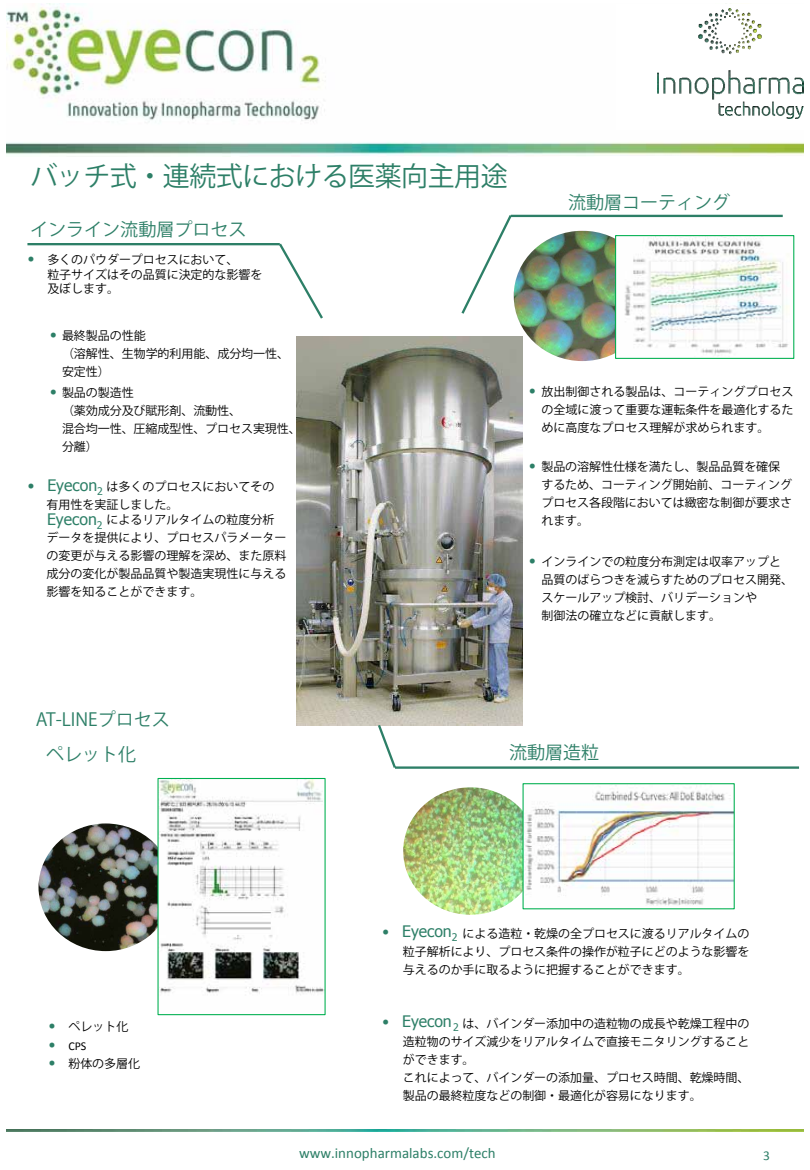
<style>
.page{position:relative;width:810px;height:1170px;background:#fff}
.page>*{position:absolute;margin:0;border:0;box-sizing:border-box;transform-origin:0 0}
.t1{font:27px "Koz Go Pro";letter-spacing:-.02em;color:#2d7f67}
.t2{font:18px "Koz Go Pro";color:#2d7f67}
.t3{font:15.9px "Tahoma";color:#2d7f67}
.t4{font:15px "Calibri";color:#2d7f67}
.t5{font:13.5px "Calibri";color:#2d7f67}
.t6{font:12px/18px "Koz Go Pro";letter-spacing:-.005em;color:#000}
.t7{font:12px "Calibri";color:#000}
.s1{font-family:"Calibri";font-size:15.9px;color:#2d7f67}
.s2{font-size:15.9px;color:#2d7f67}
.s3{font-family:"Tahoma";font-size:15.9px;color:#2d7f67}
.s4{font-family:"Calibri"}
</style>
<div class="page">
<img style="left:7px;top:4px;width:796px;height:152px">
<img style="left:7px;top:1129px;width:796px;height:3px">
<div style="left:616px;top:4px;width:187px;height:126px;background:#fff"></div>
<img style="left:658px;top:9px;width:145px;height:110px">
<img style="left:296px;top:336px;width:227px;height:389px">
<img style="left:403px;top:787px;width:135px;height:128px;border-radius:50%">
<img style="left:514px;top:231px;width:137px;height:130px;border-radius:50%">
<img style="left:39px;top:823px;width:134px;height:128px;border-radius:50%">
<img style="left:617px;top:237px;width:172px;height:119px">
<div style="left:615px;top:235px;width:179px;height:124px;border:1px solid #00b050"></div>
<img style="left:525px;top:785px;width:208px;height:121px">
<div style="left:523px;top:783px;width:212px;height:126px;border:1px solid #00b050"></div>
<svg style="left:277px;top:243px;width:46px;height:76px"></svg>
<hr style="left:27px;top:243px;width:253px;height:2px;background:#2d7f67">
<svg style="left:461px;top:214px;width:53px;height:100px"></svg>
<hr style="left:511px;top:215px;width:272px;height:2px;background:#2d7f67">
<svg style="left:376px;top:722px;width:22px;height:46px"></svg>
<hr style="left:395px;top:766px;width:404px;height:3px;background:#2d7f67">
<img style="left:160px;top:780px;width:164px;height:215px">
<div style="left:158px;top:778px;width:168px;height:237px;border:1px solid #00b050"></div>
<p class="t1" style="left:30px;top:158px;width:479px">バッチ式・連続式における医薬向主用途</p>
<p class="t2" style="left:30px;top:218px;width:218px">インライン流動層プロセス</p>
<p class="t6" style="left:47px;top:253px;width:216px;line-height:14.4px;text-indent:-20px"><span class="s1">•</span> 多くのパウダープロセスにおいて、<br>粒子サイズはその品質に決定的な影響を及ぼします。</p>
<p class="t6" style="left:62px;top:327px;width:229px;text-indent:-13px"><span class="s1">•</span> 最終製品の性能<br>（溶解性、生物学的利用能、成分均一性、安定性）</p>
<p class="t6" style="left:62px;top:384px;width:240px;text-indent:-13px"><span class="s1">•</span> 製品の製造性<br>（薬効成分及び賦形剤、流動性、<br>混合均一性、圧縮成型性、プロセス実現性、分離）</p>
<p class="t6" style="left:27px;top:478px;width:249px"><span class="s1">•</span> 　　　　　は多くのプロセスにおいてその</p>
<p class="t3" style="left:47px;top:475px;width:57px">Eyecon<sub>2</sub></p>
<p class="t6" style="left:47px;top:498px;width:230px;line-height:15px">有用性を実証しました。<br>　　　　　によるリアルタイムの粒度分析</p>
<p class="t6" style="left:47px;top:529px;width:242px;text-align:justify">データを提供により、プロセスパラメーターの変更が与える影響の理解を深め、また原料成分の変化が製品品質や製造実現性に与える影響を知ることができます。</p>
<p class="t3" style="left:47px;top:508px;width:57px">Eyecon<sub>2</sub></p>
<p class="t2" style="left:568px;top:191px;width:163px">流動層コーティング</p>
<p class="t6" style="left:541px;top:383px;width:254px;text-align:justify;text-indent:-13px"><span class="s1">•</span> 放出制御される製品は、コーティングプロセスの全域に渡って重要な運転条件を最適化するために高度なプロセス理解が求められます。</p>
<p class="t6" style="left:541px;top:458px;width:252px;text-indent:-13px"><span class="s1">•</span> 製品の溶解性仕様を満たし、製品品質を確保するため、コーティング開始前、コーティングプロセス各段階においては緻密な制御が要求されます。</p>
<p class="t6" style="left:541px;top:553px;width:253px;text-indent:-13px"><span class="s1">•</span> インラインでの粒度分布測定は収率アップと品質のばらつきを減らすためのプロセス開発、スケールアップ検討、バリデーションや<br>制御法の確立などに貢献します。</p>
<p class="t2" style="left:36px;top:708px;width:135px">AT-LINEプロセス</p>
<p class="t2" style="left:46px;top:742px;width:92px">ペレット化</p>
<p class="t6" style="left:48px;top:1018px;width:82px"><span class="s1">•</span> ペレット化</p>
<p class="t7" style="left:48px;top:1038px;width:40px"><span class="s2">•</span> CPS</p>
<p class="t6" style="left:48px;top:1055px;width:94px"><span class="s1">•</span> 粉体の多層化</p>
<p class="t2" style="left:509px;top:741px;width:91px">流動層造粒</p>
<p class="t6" style="left:382px;top:925px;width:369px"><span class="s1">•</span> <span class="s3">E</span>　　　　　による造粒・乾燥の全プロセスに渡るリアルタイムの</p>
<p class="t3" style="left:411px;top:921px;width:48px">yecon<sub>2</sub></p>
<p class="t6" style="left:403px;top:943px;width:348px">粒子解析により、プロセス条件の操作が粒子にどのような影響を与えるのか手に取るように把握することができます。</p>
<p class="t3" style="left:382px;top:1011px;width:79px"><span class="s4">•</span> Eyecon<sub>2</sub></p>
<p class="t6" style="left:403px;top:1015px;width:348px">　　　　　は、バインダー添加中の造粒物の成長や乾燥工程中の造粒物のサイズ減少をリアルタイムで直接モニタリングすることができます。<br>これによって、バインダーの添加量、プロセス時間、乾燥時間、製品の最終粒度などの制御・最適化が容易になります。</p>
<p class="t4" style="left:299px;top:1144px;width:198px">www.innopharmalabs.com/tech</p>
<p class="t5" style="left:763px;top:1147px;width:8px">3</p>
</div>
